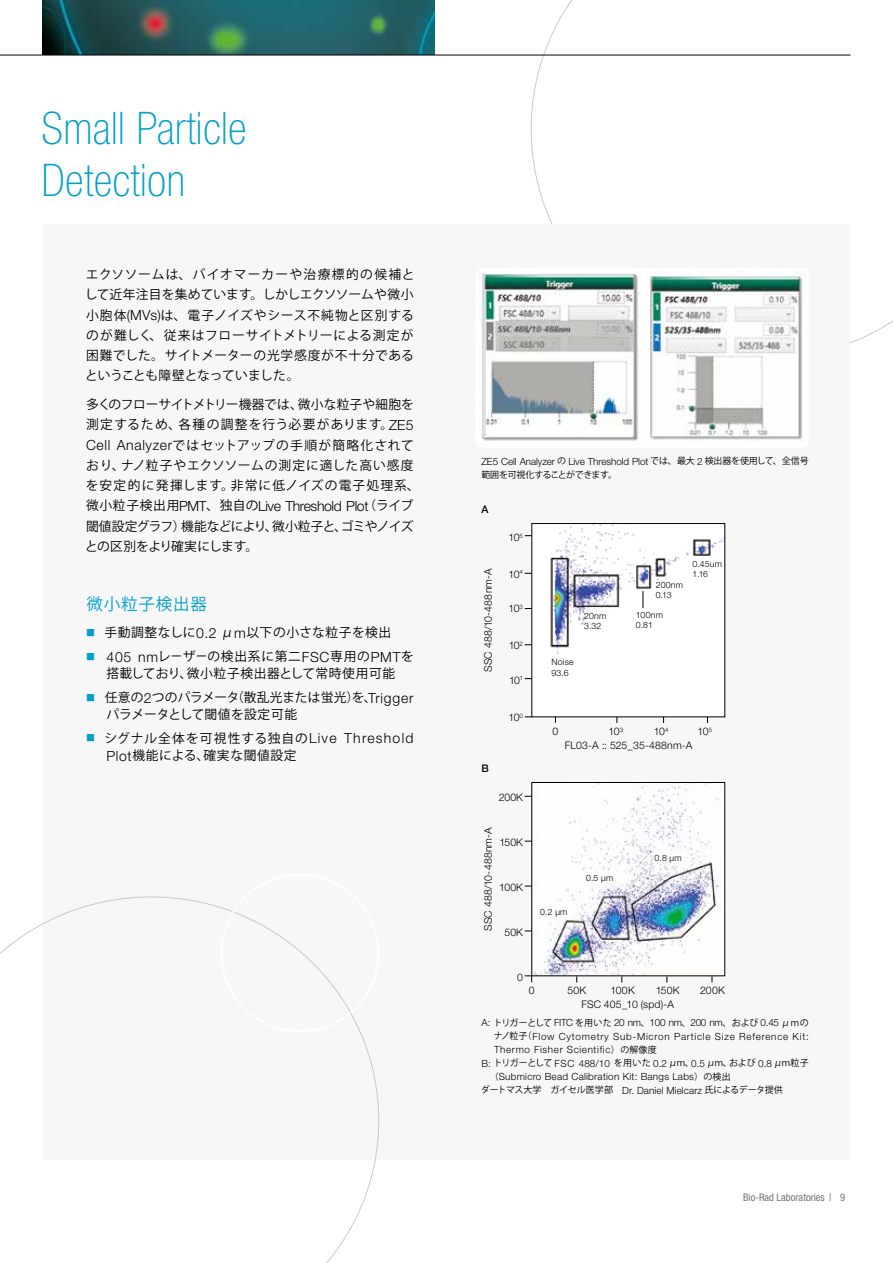
<style>
.page{position:relative;width:893px;height:1263px;background:#fff}
.page>*{position:absolute;margin:0;border:0;box-sizing:border-box;transform-origin:0 0}
.t1{font:100 condensed 45px/52.5px "Helvetica Neue LT Std";letter-spacing:.01em;color:#00a0ca}
.t2{font:16.5px "Koz Go Pro";letter-spacing:.05em;color:#00a0ca}
.t3{font:300 14.1px "Helvetica Neue LT Std";letter-spacing:-.025em;color:#000}
.t4{font:12.75px/20.2px "Koz Go Pro";letter-spacing:.03em;color:#000}
.t5{font:12.75px/20.2px "Koz Go Pro";letter-spacing:.065em;color:#000}
.t6{font:12.75px/17.2px "Koz Go Pro";letter-spacing:.05em;color:#000;text-align:center}
.t7{font:12.75px/17.2px "Koz Go Pro";letter-spacing:.055em;color:#000}
.t8{font:12.75px/20.2px "Koz Go Pro";letter-spacing:-.05em;color:#000}
.t9{font:300 10.5px "Helvetica Neue LT Std";letter-spacing:.01em;color:#000}
.t10{font:condensed 10.5px "Helvetica Neue LT Std";color:#767575}
.t11{font:500 10.5px "Helvetica Neue LT Std";color:#000}
.t12{font:300 9.9px/13.5px "Helvetica Neue LT Std";letter-spacing:.025em;color:#000;text-align:justify}
.t13{font:300 9.9px "Helvetica Neue LT Std";letter-spacing:-.01em;color:#000}
.t14{font:9px "Koz Go Pro";letter-spacing:-.03em;color:#000}
.t15{font:300 8.7px/10.5px "Helvetica Neue LT Std";letter-spacing:.025em;color:#000}
.s1{font-family:"Helvetica Neue LT Std";font-weight:300;font-size:14.1px}
.s2{font-family:"Koz Go Pro";font-weight:400;font-size:12.75px}
.s3{font-size:8.85px;color:#00a0ca}
.s4{font-family:"Koz Go Pro";font-weight:400;font-size:9px}
.s5{font-family:"Helvetica Neue LT Std";font-weight:300;font-size:9.9px}
</style>
<div class="page">
<svg style="left:531px;top:0;width:362px;height:344px"></svg>
<div style="left:43px;top:224px;width:807px;height:936px;background:#f7f7f7"></div>
<svg style="left:0;top:896px;width:379px;height:367px"></svg>
<img style="left:43px;top:0;width:391px;height:55px">
<hr style="left:0;top:55px;width:850px;height:1px;background:#000">
<div style="left:476px;top:268px;width:333px;height:180px;background:#fff;border-radius:8px"></div>
<img style="left:478px;top:271px;width:328px;height:172px">
<img style="left:550px;top:525px;width:173px;height:130px">
<svg style="left:643px;top:591px;width:1px;height:17px"></svg>
<img style="left:534px;top:784px;width:185px;height:190px">
<svg style="left:525px;top:975px;width:7px;height:7px"></svg>
<h1 class="t1" style="left:41px;top:101px;width:206px">Small Particle<br>Detection</h1>
<p class="t4" style="left:85px;top:265px;width:331px;text-align:justify">エクソソームは、バイオマーカーや治療標的の候補として近年注目を集めています。しかしエクソソームや微小小胞体<span class="s1">(MVs)</span>は、電子ノイズやシース不純物と区別するのが難しく、従来はフローサイトメトリーによる測定が困難でした。サイトメーターの光学感度が不十分であるということも障壁となっていました。</p>
<p class="t5" style="left:86px;top:395px;width:335px">多くのフローサイトメトリー機器では、微小な粒子や細胞を測定するため、各種の調整を行う必要があります。<span class="s1">ZE5<br>Cell Analyzer</span>ではセットアップの手順が簡略化されており、ナノ粒子やエクソソームの測定に適した高い感度を安定的に発揮します。非常に低ノイズの電子処理系、</p>
<p class="t3" style="left:86px;top:497px;width:329px"><span class="s2">微小粒子検出用</span>PMT<span class="s2">、独自の</span>Live Threshold Plot<span class="s2">（ライブ</span></p>
<p class="t8" style="left:85px;top:516px;width:330px">閾値設定グラフ）機能などにより、微小粒子と、ゴミやノイズとの区別をより確実にします。</p>
<p class="t2" style="left:87px;top:594px;width:122px">微小粒子検出器</p>
<p class="t6" style="left:86px;top:624px;width:307px"><span class="s3">■</span> 手動調整なしに<span class="s1">0.2</span> μ<span class="s1">m</span>以下の小さな粒子を検出</p>
<p class="t6" style="left:86px;top:648px;width:329px"><span class="s3">■</span> <span class="s1">405 nm</span>レーザーの検出系に第二<span class="s1">FSC</span>専用の<span class="s1">PMT</span>を搭載しており、微小粒子検出器として常時使用可能</p>
<p class="t4" style="left:107px;top:689px;width:308px;line-height:17.2px;text-indent:-20px"><span class="s3">■</span> 任意の<span class="s1">2</span>つのパラメータ（散乱光または蛍光）を、<span class="s1">Trigger</span>パラメータとして閾値を設定可能</p>
<p class="t7" style="left:107px;top:730px;width:308px;text-indent:-20px"><span class="s3">■</span> シグナル全体を可視性する独自の<span class="s1">Live Threshold<br>Plot</span>機能による、確実な閾値設定</p>
<p class="t13" style="left:481px;top:455px;width:329px">ZE5 Cell Analyzer <span class="s4">の</span> Live Threshold Plot <span class="s4">では、最大</span> 2 <span class="s4">検出器を使用して、全信号</span></p>
<p class="t14" style="left:481px;top:468px;width:137px">範囲を可視化することができます。</p>
<p class="t11" style="left:481px;top:503px;width:8px">A</p>
<p class="t9" style="left:482px;top:672px;width:105px;rotate:-90deg">SSC 488/10-488nm-A</p>
<p class="t11" style="left:481px;top:762px;width:9px">B</p>
<p class="t9" style="left:509px;top:531px;width:16px">10<sup>5</sup></p>
<p class="t9" style="left:509px;top:567px;width:16px">10<sup>4</sup></p>
<p class="t9" style="left:509px;top:602px;width:16px">10<sup>3</sup></p>
<p class="t9" style="left:509px;top:639px;width:16px">10<sup>2</sup></p>
<p class="t9" style="left:509px;top:674px;width:16px">10<sup>1</sup></p>
<p class="t9" style="left:508px;top:711px;width:16px">10<sup>0</sup></p>
<p class="t9" style="left:499px;top:791px;width:26px">200K</p>
<p class="t9" style="left:499px;top:835px;width:25px">150K</p>
<p class="t9" style="left:499px;top:880px;width:25px">100K</p>
<p class="t9" style="left:505px;top:925px;width:20px">50K</p>
<p class="t9" style="left:517px;top:970px;width:7px">0</p>
<p class="t9" style="left:482px;top:931px;width:105px;rotate:-90deg">SSC 488/10-488nm-A</p>
<p class="t15" style="left:656px;top:579px;width:29px">200nm<br>0.13</p>
<p class="t15" style="left:584px;top:610px;width:24px">20nm<br>3.32</p>
<p class="t15" style="left:636px;top:609px;width:28px">100nm<br>0.81</p>
<p class="t15" style="left:693px;top:558px;width:31px">0.45um<br>1.16</p>
<p class="t15" style="left:552px;top:656px;width:24px">Noise<br>93.6</p>
<p class="t9" style="left:552px;top:725px;width:7px">0</p>
<p class="t9" style="left:608px;top:725px;width:16px">10<sup>3</sup></p>
<p class="t9" style="left:654px;top:725px;width:16px">10<sup>4</sup></p>
<p class="t9" style="left:697px;top:725px;width:16px">10<sup>5</sup></p>
<p class="t9" style="left:565px;top:739px;width:129px">FL03-A :: 525_35-488nm-A</p>
<p class="t15" style="left:540px;top:907px;width:29px">0.2 µm</p>
<p class="t15" style="left:586px;top:872px;width:29px">0.5 µm</p>
<p class="t15" style="left:655px;top:853px;width:29px">0.8 µm</p>
<p class="t9" style="left:529px;top:984px;width:7px">0</p>
<p class="t9" style="left:567px;top:984px;width:20px">50K</p>
<p class="t9" style="left:610px;top:984px;width:26px">100K</p>
<p class="t9" style="left:656px;top:984px;width:26px">150K</p>
<p class="t9" style="left:700px;top:984px;width:26px">200K</p>
<p class="t9" style="left:581px;top:998px;width:94px">FSC 405_10 (spd)-A</p>
<p class="t12" style="left:494px;top:1015px;width:316px;text-indent:-12px">A: <span class="s4">トリガーとして</span> FITC <span class="s4">を用いた</span> 20 nm<span class="s4">、</span>100 nm<span class="s4">、</span>200 nm<span class="s4">、および</span> 0.45 <span class="s4">μｍのナノ粒子（</span>Flow Cytometry Sub-Micron Particle Size Reference Kit:<br>Thermo Fisher Scientific<span class="s4">）の解像度</span></p>
<p class="t14" style="left:481px;top:1057px;width:329px"><span class="s5">B:</span> トリガーとして <span class="s5">FSC 488/10</span> を用いた <span class="s5">0.2</span> μｍ、<span class="s5">0.5</span> μｍ、および <span class="s5">0.8</span> μｍ粒子</p>
<p class="t12" style="left:490px;top:1069px;width:242px"><span class="s4">（</span>Submicro Bead Calibration Kit: Bangs Labs<span class="s4">）の検出</span></p>
<p class="t14" style="left:481px;top:1084px;width:304px">ダートマス大学　ガイセル医学部　<span class="s5">Dr. Daniel Mielcarz</span> 氏によるデータ提供</p>
<p class="t10" style="left:743px;top:1191px;width:104px">Bio-Rad Laboratories | 9</p>
</div>
